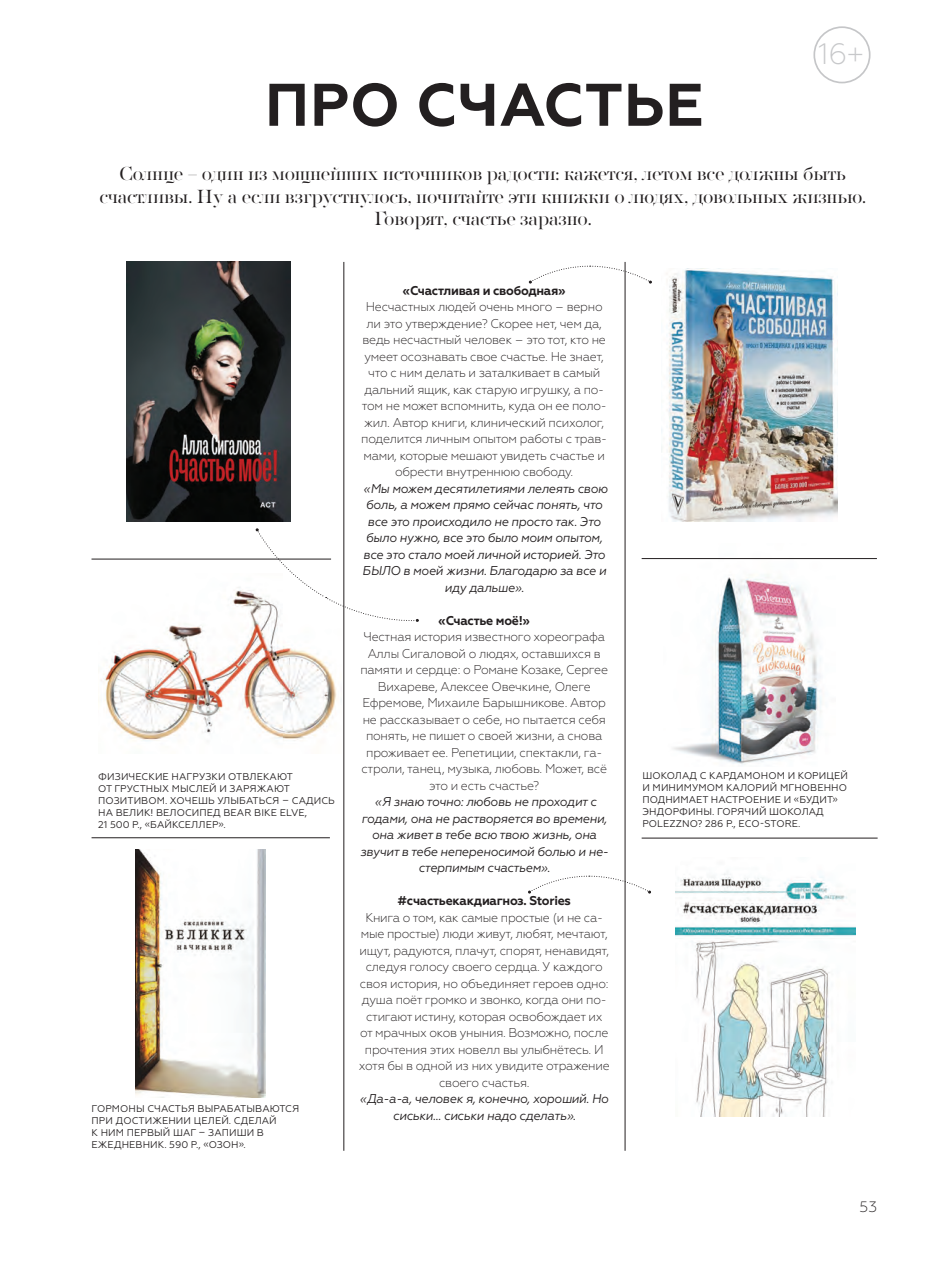
<style>
.page{position:relative;width:936px;height:1263px;background:#fff}
.page>*{position:absolute;margin:0;border:0;box-sizing:border-box;transform-origin:0 0}
.t1{font:700 60px "Geometria";letter-spacing:.01em;color:#231f20}
.t2{font:300 29.4px "Geometria";color:#c7c8ca}
.t3{font:19.5px/22.5px "PF Regal Finesse Pro";letter-spacing:-.01em;color:#231f20;text-align:center}
.t4{font:300 12.75px/16.5px "Geometria";letter-spacing:-.02em;color:#231f20;text-align:center}
.t5{font:italic 12.75px/16.5px "Geometria";letter-spacing:-.02em;color:#231f20;text-align:center}
.t6{font:700 12.75px "Geometria";letter-spacing:-.02em;color:#231f20}
.t7{font:9.75px/12px "Geometria";letter-spacing:.01em;color:#231f20}
</style>
<div class="page">
<img style="left:663px;top:559px;width:172px;height:206px">
<hr style="left:343px;top:262px;width:1px;height:889px;background:#231f20">
<hr style="left:624px;top:262px;width:1px;height:889px;background:#231f20">
<div style="left:813px;top:26px;width:57px;height:57px;border:2px solid #c5c6c8;border-radius:50%"></div>
<hr style="left:641px;top:558px;width:235px;height:1px;background:#231f20">
<hr style="left:641px;top:838px;width:236px;height:1px;background:#231f20">
<hr style="left:91px;top:837px;width:239px;height:1px;background:#231f20">
<hr style="left:91px;top:559px;width:240px;height:1px;background:#231f20">
<img style="left:101px;top:587px;width:236px;height:154px">
<img style="left:136px;top:849px;width:129px;height:248px">
<img style="left:661px;top:268px;width:176px;height:253px">
<img style="left:675px;top:873px;width:180px;height:244px">
<img style="left:126px;top:262px;width:164px;height:259px">
<svg style="left:529px;top:265px;width:123px;height:19px"></svg>
<svg style="left:528px;top:875px;width:123px;height:18px"></svg>
<svg style="left:255px;top:528px;width:164px;height:94px"></svg>
<h1 class="t1" style="left:265px;top:83px;width:440px">ПРО СЧАСТЬЕ</h1>
<h2 class="t2" style="left:818px;top:43px;width:48px">16+</h2>
<h3 class="t3" style="left:99px;top:164px;width:768px">Солнце – один из мощнейших источников радости: кажется, летом все должны быть счастливы. Ну а если взгрустнулось, почитайте эти книжки о людях, довольных жизнью.<br>Говорят, счастье заразно.</h3>
<p class="t7" style="left:98px;top:771px;width:238px">ФИЗИЧЕСКИЕ НАГРУЗКИ ОТВЛЕКАЮТ<br>ОТ ГРУСТНЫХ МЫСЛЕЙ И ЗАРЯЖАЮТ<br>ПОЗИТИВОМ. ХОЧЕШЬ УЛЫБАТЬСЯ – САДИСЬ<br>НА ВЕЛИК! ВЕЛОСИПЕД BEAR BIKE ELVE,<br>21 500 Р., «БАЙКСЕЛЛЕР».</p>
<p class="t7" style="left:92px;top:1104px;width:209px">ГОРМОНЫ СЧАСТЬЯ ВЫРАБАТЫВАЮТСЯ<br>ПРИ ДОСТИЖЕНИИ ЦЕЛЕЙ. СДЕЛАЙ<br>К НИМ ПЕРВЫЙ ШАГ – ЗАПИШИ В<br>ЕЖЕДНЕВНИК. 590 Р., «ОЗОН».</p>
<p class="t6" style="left:403px;top:286px;width:164px">«Счастливая и свободная»</p>
<p class="t4" style="left:361px;top:300px;width:247px">Несчастных людей очень много – верно ли это утверждение? Скорее нет, чем да, ведь несчастный человек – это тот, кто не умеет осознавать свое счастье. Не знает, что с ним делать и заталкивает в самый дальний ящик, как старую игрушку, а по&shy;том не может вспомнить, куда он ее поло&shy;жил. Автор книги, клинический психолог, поделится личным опытом работы с трав&shy;мами, которые мешают увидеть счастье и обрести внутреннюю свободу.</p>
<p class="t5" style="left:362px;top:481px;width:247px">«Мы можем десятилетиями лелеять свою боль, а можем прямо сейчас понять, что все это происходило не просто так. Это было нужно, все это было моим опытом, все это стало моей личной историей. Это БЫЛО в моей жизни. Благодарю за все и иду дальше».</p>
<p class="t6" style="left:438px;top:616px;width:93px">«Счастье моё!»</p>
<p class="t4" style="left:360px;top:630px;width:249px">Честная история известного хореографа Аллы Сигаловой о людях, оставшихся в памяти и сердце: о Романе Козаке, Сергее Вихареве, Алексее Овечкине, Олеге Ефремове, Михаиле Барышникове. Автор не рассказывает о себе, но пытается себя понять, не пишет о своей жизни, а снова проживает ее. Репетиции, спектакли, га&shy;строли, танец, музыка, любовь. Может, всё это и есть счастье?</p>
<p class="t5" style="left:360px;top:795px;width:250px">«Я знаю точно: любовь не проходит с годами, она не растворяется во времени, она живет в тебе всю твою жизнь, она звучит в тебе непереносимой болью и не&shy;стерпимым счастьем».</p>
<p class="t6" style="left:397px;top:896px;width:175px">#счастьекакдиагноз. Stories</p>
<p class="t4" style="left:359px;top:910px;width:252px">Книга о том, как самые простые (и не са&shy;мые простые) люди живут, любят, мечтают, ищут, радуются, плачут, спорят, ненавидят, следуя голосу своего сердца. У каждого своя история, но объединяет героев одно: душа поёт громко и звонко, когда они по&shy;стигают истину, которая освобождает их от мрачных оков уныния. Возможно, после прочтения этих новелл вы улыбнётесь. И хотя бы в одной из них увидите отражение своего счастья.</p>
<p class="t5" style="left:360px;top:1092px;width:250px">«Да-а-а, человек я, конечно, хороший. Но сиськи… сиськи надо сделать».</p>
<p class="t7" style="left:642px;top:771px;width:207px">ШОКОЛАД С КАРДАМОНОМ И КОРИЦЕЙ<br>И МИНИМУМОМ КАЛОРИЙ МГНОВЕННО<br>ПОДНИМАЕТ НАСТРОЕНИЕ И «БУДИТ»<br>ЭНДОРФИНЫ. ГОРЯЧИЙ ШОКОЛАД<br>POLEZZNO? 286 Р., ECO-STORE.</p>
</div>
